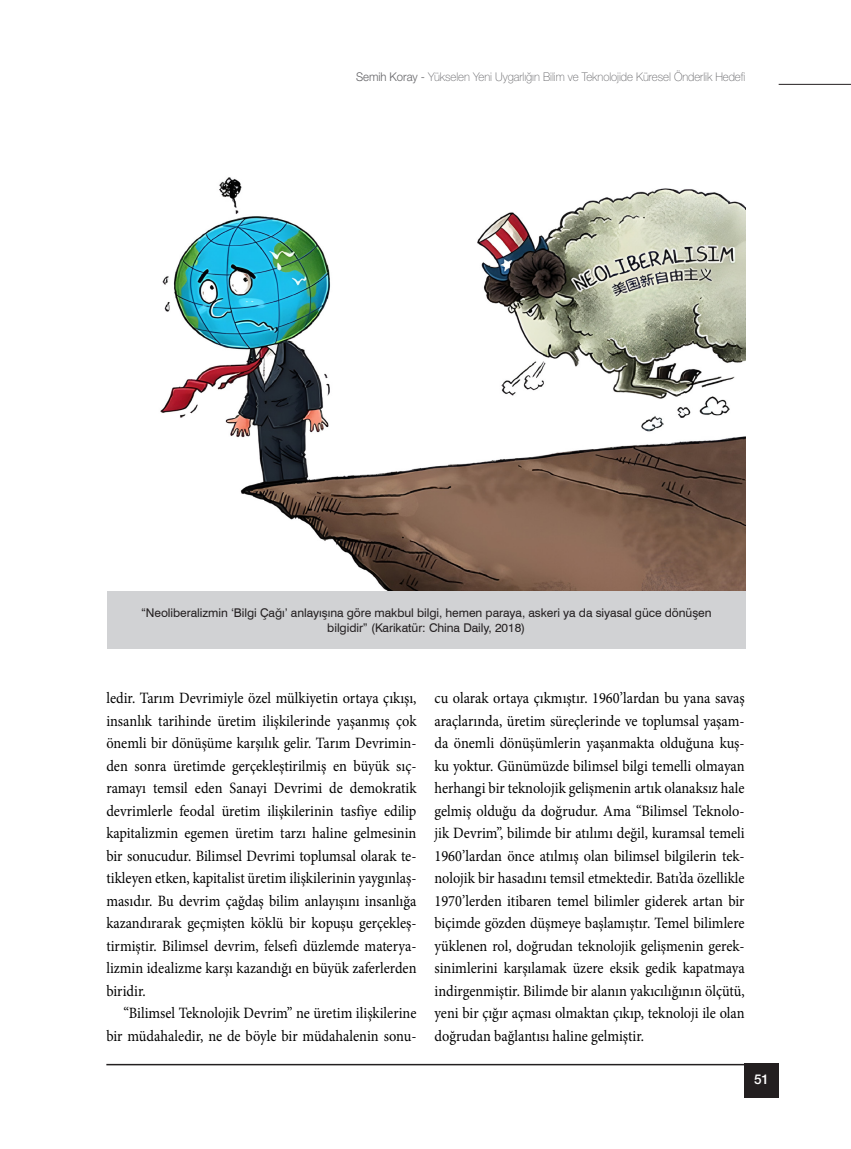
<style>
.page{position:relative;width:851px;height:1149px;background:#fff}
.page>*{position:absolute;margin:0;border:0;box-sizing:border-box;transform-origin:0 0}
.t1{font:15.75px/22.5px "Minion Pro";color:#000;text-align:justify;scale:.91 1}
.t2{font:500 13.5px "Helvetica Neue LT Pro";color:#fff}
.t3{font:12px/15px "Swiss 721 BT";letter-spacing:-.005em;color:#231f20;text-align:center}
.t4{font:100 12px "Helvetica Neue LT Pro";letter-spacing:-.005em;color:#636366;scale:.94 1}
.s1{font-weight:300}
</style>
<div class="page">
<hr style="left:106px;top:1063px;width:672px;height:1px;background:#231f20">
<div style="left:744px;top:1063px;width:34px;height:34px;background:#231f20"></div>
<hr style="left:778px;top:84px;width:72px;height:1px;background:#231f20">
<div style="left:107px;top:591px;width:638px;height:57px;background:#d1d2d4"></div>
<img style="left:160px;top:177px;width:585px;height:413px">
<p class="t4" style="left:356px;top:70px;width:415px"><span class="s1">Semih Koray -</span> Yükselen Yeni Uygarlığın Bilim ve Teknolojide Küresel Önderlik Hedefi</p>
<p class="t3" style="left:141px;top:604px;width:572px">“Neoliberalizmin ‘Bilgi Çağı’ anlayışına göre makbul bilgi, hemen paraya, askeri ya da siyasal güce dönüşen bilgidir” (Karikatür: China Daily, 2018)</p>
<p class="t1" style="left:106px;top:686px;width:342px">ledir. Tarım Devrimiyle özel mülkiyetin ortaya çıkışı, insanlık tarihinde üretim ilişkilerinde yaşanmış çok önemli bir dönüşüme karşılık gelir. Tarım Devrimin&shy;den sonra üretimde gerçekleştirilmiş en büyük sıç&shy;ramayı temsil eden Sanayi Devrimi de demokratik devrimlerle feodal üretim ilişkilerinin tasfiye edilip kapitalizmin egemen üretim tarzı haline gelmesinin bir sonucudur. Bilimsel Devrimi toplumsal olarak te&shy;tikleyen etken, kapitalist üretim ilişkilerinin yaygınlaş&shy;masıdır. Bu devrim çağdaş bilim anlayışını insanlığa kazandırarak geçmişten köklü bir kopuşu gerçekleş&shy;tirmiştir. Bilimsel devrim, felsefi düzlemde materya&shy;lizmin idealizme karşı kazandığı en büyük zaferlerden biridir.</p>
<p class="t1" style="left:106px;top:1001px;width:342px;text-align:right">“Bilimsel Teknolojik Devrim” ne üretim ilişkilerine bir müdahaledir, ne de böyle bir müdahalenin sonu-</p>
<p class="t1" style="left:434px;top:686px;width:342px">cu olarak ortaya çıkmıştır. 1960’lardan bu yana savaş araçlarında, üretim süreçlerinde ve toplumsal yaşam&shy;da önemli dönüşümlerin yaşanmakta olduğuna kuş&shy;ku yoktur. Günümüzde bilimsel bilgi temelli olmayan herhangi bir teknolojik gelişmenin artık olanaksız hale gelmiş olduğu da doğrudur. Ama “Bilimsel Teknolo&shy;jik Devrim”, bilimde bir atılımı değil, kuramsal temeli 1960’lardan önce atılmış olan bilimsel bilgilerin tek&shy;nolojik bir hasadını temsil etmektedir. Batı’da özellikle 1970’lerden itibaren temel bilimler giderek artan bir biçimde gözden düşmeye başlamıştır. Temel bilimlere yüklenen rol, doğrudan teknolojik gelişmenin gerek&shy;sinimlerini karşılamak üzere eksik gedik kapatmaya indirgenmiştir. Bilimde bir alanın yakıcılığının ölçütü, yeni bir çığır açması olmaktan çıkıp, teknoloji ile olan doğrudan bağlantısı haline gelmiştir.</p>
<p class="t2" style="left:754px;top:1070px;width:17px">51</p>
</div>
